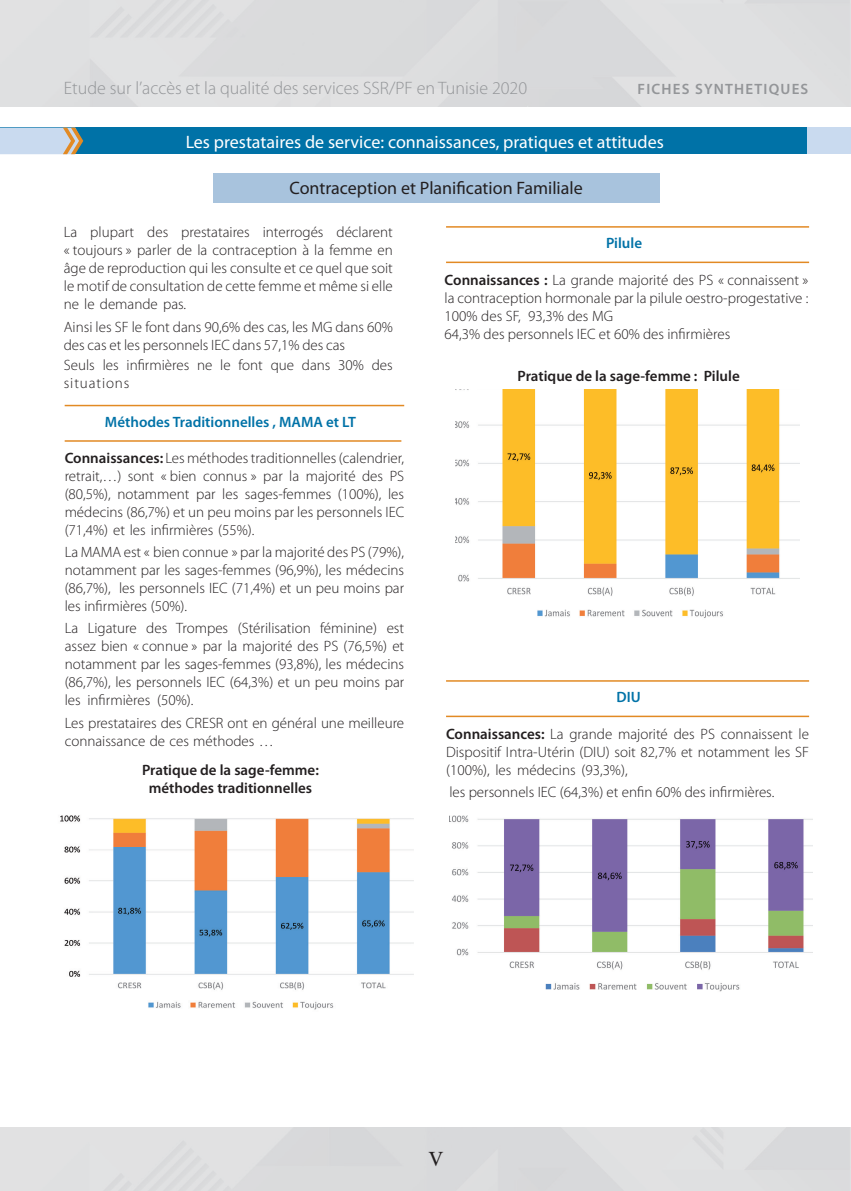
<style>
.page{position:relative;width:851px;height:1191px;background:#fff}
.page>*{position:absolute;margin:0;border:0;box-sizing:border-box;transform-origin:0 0}
.t1{font:300 21px "Timeless T";color:#231f20}
.t2{font:18px "Myriad Pro";color:#fff}
.t3{font:300 18px "Myriad Pro";color:#939598}
.t4{font:18px "Myriad Pro";color:#231f20}
.t5{font:300 15px/18px "Myriad Pro";color:#231f20}
.t6{font:600 15px/18px "Myriad Pro";color:#231f20;text-align:center}
.t7{font:600 15px "Myriad Pro";color:#0072a7}
.t8{font:600 15px "Myriad Pro";letter-spacing:.08em;color:#939598}
.t9{font:300 15px/18px "Myriad Pro";letter-spacing:.06em;color:#231f20}
.s1{font-weight:600}
</style>
<div class="page">
<div style="left:0;top:128px;width:807px;height:26px;background:#0072a7"></div>
<svg style="left:0;top:128px;width:83px;height:26px;background:#c2cdd6"></svg>
<div style="left:807px;top:128px;width:43px;height:26px;background:#c9daef"></div>
<div style="left:213px;top:173px;width:446px;height:29px;background:#a8c3dd"></div>
<hr style="left:446px;top:261px;width:363px;height:2px;background:#e28a24">
<hr style="left:446px;top:226px;width:363px;height:2px;background:#e28a24">
<hr style="left:446px;top:715px;width:363px;height:2px;background:#e28a24">
<hr style="left:446px;top:680px;width:363px;height:1px;background:#e28a24">
<hr style="left:65px;top:440px;width:336px;height:2px;background:#e28a24">
<hr style="left:65px;top:405px;width:339px;height:1px;background:#e28a24">
<img style="left:455px;top:389px;width:344px;height:229px">
<img style="left:60px;top:815px;width:353px;height:195px">
<img style="left:449px;top:815px;width:363px;height:177px">
<p class="t3" style="left:64px;top:78px;width:465px">Etude sur ’l accès et la qualité des services SSR/PF en Tunisie 2020</p>
<p class="t8" style="left:637px;top:79px;width:172px">FICHES SYNTHETIQUES</p>
<p class="t2" style="left:186px;top:130px;width:479px">Les prestataires de service: connaissances, pratiques et attitudes</p>
<p class="t4" style="left:289px;top:177px;width:295px">Contraception et Planification Familiale</p>
<p class="t5" style="left:336px;top:224px;width:58px">déclarent</p>
<p class="t5" style="left:90px;top:224px;width:45px">plupart</p>
<p class="t5" style="left:147px;top:224px;width:23px">des</p>
<p class="t5" style="left:263px;top:224px;width:62px">interrogés</p>
<p class="t5" style="left:64px;top:224px;width:330px">La<br>« toujours » parler de la contraception laà femme en âge de reproduction qui les consulte et ce quel que soit le motif de consultation de cette femme et même si elle ne le demande pas.</p>
<p class="t5" style="left:64px;top:318px;width:330px">Ainsi les SF le font dans 90,6% des cas, les MG dans 60% des cas et les personnels IEC dans 57,1% des cas</p>
<p class="t5" style="left:372px;top:356px;width:23px">des</p>
<p class="t5" style="left:181px;top:224px;width:70px">prestataires</p>
<p class="t7" style="left:606px;top:234px;width:38px">Pilule</p>
<p class="t5" style="left:444px;top:271px;width:365px"><span class="s1">Connaissances :</span> La grande majorité des PS « connaissent «</p>
<p class="t5" style="left:444px;top:289px;width:365px">la contraception hormonale par la pilule oestro-progestative :</p>
<p class="t5" style="left:528px;top:307px;width:86px">93,3% des MG</p>
<p class="t5" style="left:444px;top:307px;width:287px">100% des SF,<br>64,3% des personnels IEC et 60% des infirmières</p>
<p class="t5" style="left:126px;top:356px;width:64px">infirmières</p>
<p class="t5" style="left:238px;top:356px;width:26px">font</p>
<p class="t9" style="left:64px;top:356px;width:67px">Seuls situations</p>
<p class="t5" style="left:103px;top:356px;width:18px">les</p>
<p class="t5" style="left:220px;top:356px;width:12px">le</p>
<p class="t5" style="left:302px;top:356px;width:30px">dans</p>
<p class="t5" style="left:338px;top:356px;width:27px">30%</p>
<p class="t5" style="left:197px;top:356px;width:17px">ne</p>
<p class="t5" style="left:271px;top:356px;width:25px">que</p>
<p class="t6" style="left:517px;top:367px;width:224px">Pratique de la sage-femme : Pilule</p>
<p class="t7" style="left:105px;top:412px;width:252px">Méthodes Traditionnelles , MAMA et LT</p>
<p class="t5" style="left:65px;top:449px;width:341px;text-align:justify"><span class="s1">Connaissances:</span>Les méthodes traditionnelles (calendrier, retrait,…) sont « bien connus » par la majorité des PS (80,5% ,) notamment par les sages-femmes (100% ,) les médecins (86,7%) et un peu moins par les personnels IEC (71,4%) et les infirmières )55% .(</p>
<p class="t5" style="left:65px;top:543px;width:341px;text-align:right">La MAMA est « bien connue » par la majorité des PS )79% ,( notamment par les sages-femmes (96,9% ,) les médecins les personnels IEC (71,4%) et un peu moins par</p>
<p class="t5" style="left:65px;top:579px;width:124px">(86,7% ,)<br>les infirmières )50% .(</p>
<p class="t5" style="left:320px;top:619px;width:58px">féminine)</p>
<p class="t5" style="left:146px;top:619px;width:23px">des</p>
<p class="t5" style="left:238px;top:619px;width:74px">(Stérilisation</p>
<p class="t5" style="left:65px;top:619px;width:341px">La<br>assez bien « connue » par la majorité des PS (76,5%) et notamment par les sages-femmes (93,8% ,) les médecins (86,7% ,) les personnels IEC (64,3%) et un peu moins par les infirmières )50% .(</p>
<p class="t5" style="left:65px;top:714px;width:341px">Les prestataires des CRESR ont en général une meilleure</p>
<p class="t5" style="left:88px;top:619px;width:50px">Ligature</p>
<p class="t5" style="left:176px;top:619px;width:54px">Trompes</p>
<p class="t5" style="left:386px;top:619px;width:19px">est</p>
<p class="t5" style="left:65px;top:732px;width:210px">connaissance de ces méthodes …</p>
<p class="t6" style="left:142px;top:761px;width:178px">Pratique de la sage-femme: méthodes traditionnelles</p>
<p class="t7" style="left:616px;top:688px;width:26px">DIU</p>
<p class="t5" style="left:446px;top:725px;width:364px"><span class="s1">Connaissances:</span> La grande majorité des PS connaissent le</p>
<p class="t5" style="left:446px;top:743px;width:364px">Dispositif Intra-Utérin (DIU) soit 82,7% et notamment les SF (100% ,) les médecins )93,3% ,(</p>
<p class="t5" style="left:449px;top:783px;width:326px">les personnels IEC (64,3%) et enfin 60% des infirmières.</p>
<h1 class="t1" style="left:429px;top:1147px;width:15px">V</h1>
</div>
